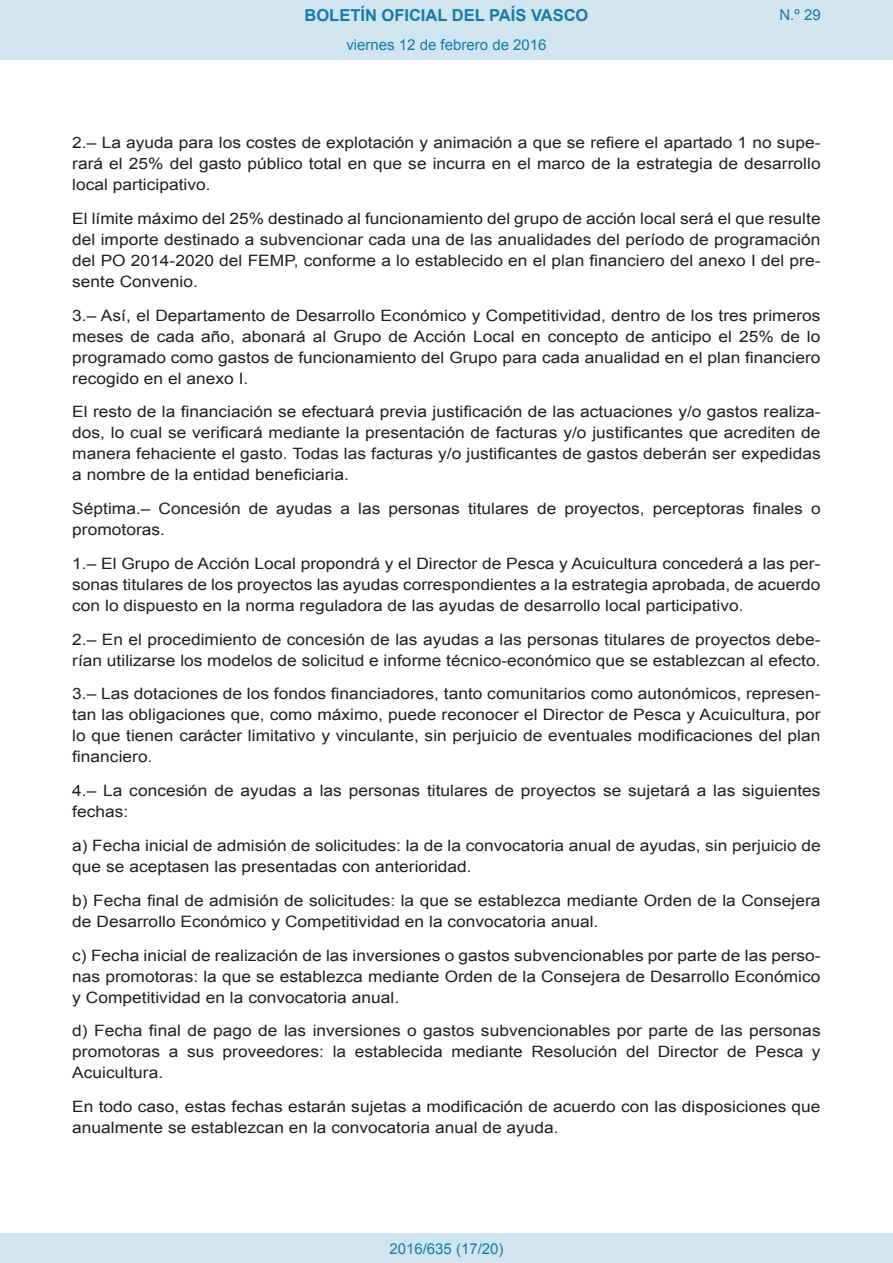
<style>
.page{position:relative;width:893px;height:1263px;background:#fff}
.page>*{position:absolute;margin:0;border:0;box-sizing:border-box;transform-origin:0 0}
.t1{font:700 16.5px "Arial";color:#1879ad}
.BOPVDetalle{font:15.6px/21px "Arial";color:#231f20;text-align:justify;scale:1.11 1}
.Paginacion_Centro{font:15px "Arial";color:#1879ad}
</style>
<div class="page">
<div style="left:0;top:0;width:893px;height:60px;background:#d0e5f0"></div>
<div style="left:0;top:1233px;width:893px;height:30px;background:#d0e5f0"></div>
<p class="t1" style="left:305px;top:4px;width:285px">BOLETÍN OFICIAL DEL PAÍS VASCO</p>
<p class="Paginacion_Centro" style="left:346px;top:35px;width:202px">viernes 12 de febrero de 2016</p>
<p class="Paginacion_Centro" style="left:779px;top:5px;width:43px">N.º 29</p>
<p class="BOPVDetalle" style="left:72px;top:132px;width:676px">2.– La ayuda para los costes de explotación y animación a que se refiere el apartado 1 no supe&shy;rará el 25% del gasto público total en que se incurra en el marco de la estrategia de desarrollo local participativo.</p>
<p class="BOPVDetalle" style="left:72px;top:208px;width:676px">El límite máximo del 25% destinado al funcionamiento del grupo de acción local será el que resulte del importe destinado a subvencionar cada una de las anualidades del período de programación del PO 2014-2020 del FEMP, conforme a lo establecido en el plan financiero del anexo I del pre&shy;sente Convenio.</p>
<p class="BOPVDetalle" style="left:72px;top:305px;width:676px">3.– Así, el Departamento de Desarrollo Económico y Competitividad, dentro de los tres primeros meses de cada año, abonará al Grupo de Acción Local en concepto de anticipo el 25% de lo programado como gastos de funcionamiento del Grupo para cada anualidad en el plan financiero recogido en el anexo I.</p>
<p class="BOPVDetalle" style="left:72px;top:402px;width:676px">El resto de la financiación se efectuará previa justificación de las actuaciones y/o gastos realiza&shy;dos, lo cual se verificará mediante la presentación de facturas y/o justificantes que acrediten de manera fehaciente el gasto. Todas las facturas y/o justificantes de gastos deberán ser expedidas a nombre de la entidad beneficiaria.</p>
<p class="BOPVDetalle" style="left:72px;top:498px;width:676px">Séptima.– Concesión de ayudas a las personas titulares de proyectos, perceptoras finales o promotoras.</p>
<p class="BOPVDetalle" style="left:72px;top:553px;width:676px">1.– El Grupo de Acción Local propondrá y el Director de Pesca y Acuicultura concederá a las per&shy;sonas titulares de los proyectos las ayudas correspondientes a la estrategia aprobada, de acuerdo con lo dispuesto en la norma reguladora de las ayudas de desarrollo local participativo.</p>
<p class="BOPVDetalle" style="left:72px;top:629px;width:676px">2.– En el procedimiento de concesión de las ayudas a las personas titulares de proyectos debe&shy;rían utilizarse los modelos de solicitud e informe técnico-económico que se establezcan al efecto.</p>
<p class="BOPVDetalle" style="left:72px;top:684px;width:676px">3.– Las dotaciones de los fondos financiadores, tanto comunitarios como autonómicos, represen&shy;tan las obligaciones que, como máximo, puede reconocer el Director de Pesca y Acuicultura, por lo que tienen carácter limitativo y vinculante, sin perjuicio de eventuales modificaciones del plan financiero.</p>
<p class="BOPVDetalle" style="left:72px;top:780px;width:676px">4.– La concesión de ayudas a las personas titulares de proyectos se sujetará a las siguientes fechas:</p>
<p class="BOPVDetalle" style="left:72px;top:835px;width:676px">a) Fecha inicial de admisión de solicitudes: la de la convocatoria anual de ayudas, sin perjuicio de que se aceptasen las presentadas con anterioridad.</p>
<p class="BOPVDetalle" style="left:72px;top:890px;width:676px">b) Fecha final de admisión de solicitudes: la que se establezca mediante Orden de la Consejera de Desarrollo Económico y Competitividad en la convocatoria anual.</p>
<p class="BOPVDetalle" style="left:72px;top:945px;width:676px">c) Fecha inicial de realización de las inversiones o gastos subvencionables por parte de las perso&shy;nas promotoras: la que se establezca mediante Orden de la Consejera de Desarrollo Económico y Competitividad en la convocatoria anual.</p>
<p class="BOPVDetalle" style="left:72px;top:1020px;width:676px">d) Fecha final de pago de las inversiones o gastos subvencionables por parte de las personas promotoras a sus proveedores: la establecida mediante Resolución del Director de Pesca y Acuicultura.</p>
<p class="BOPVDetalle" style="left:72px;top:1096px;width:676px">En todo caso, estas fechas estarán sujetas a modificación de acuerdo con las disposiciones que anualmente se establezcan en la convocatoria anual de ayuda.</p>
<p class="Paginacion_Centro" style="left:389px;top:1238px;width:116px">2016/635 (17/20)</p>
</div>
